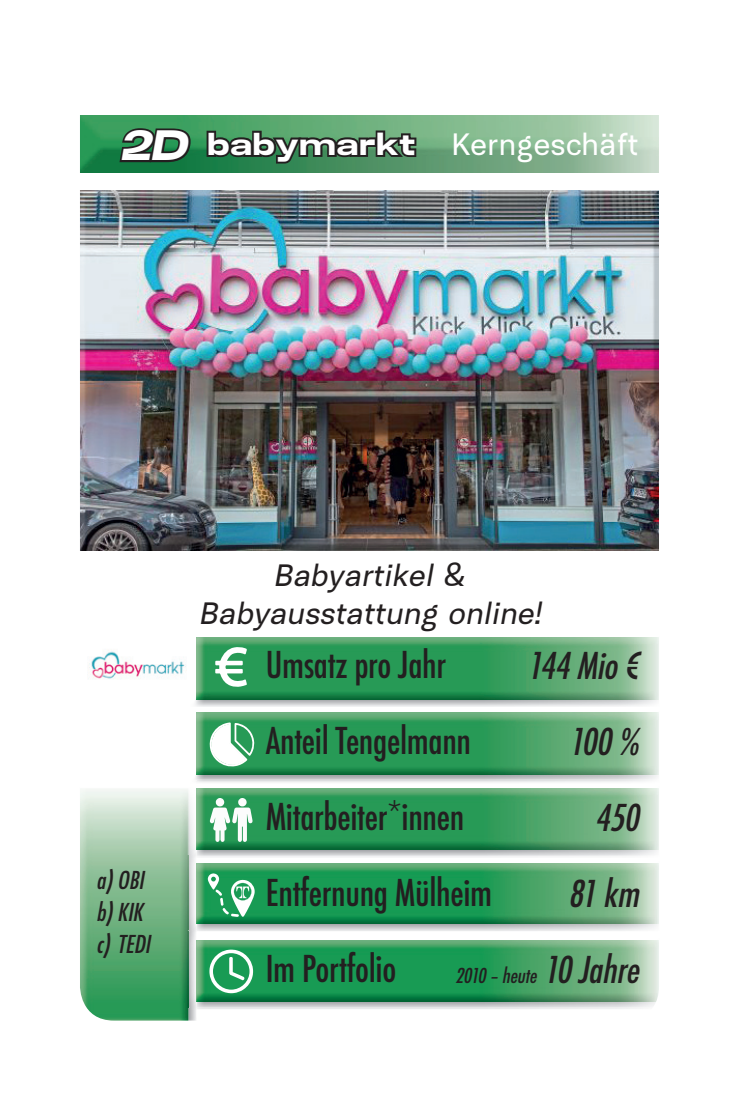
<style>
.page{position:relative;width:738px;height:1100px;background:#fff}
.page>*{position:absolute;margin:0;border:0;box-sizing:border-box;transform-origin:0 0}
.t1{font:500 condensed 36px/76px "Futura";letter-spacing:-.01em;color:#231f20}
.t2{font:italic 500 condensed 36px/76px "Futura";color:#231f20;text-align:right}
.t3{font:italic 32px/38.4px "Mueller";color:#231f20;text-align:center}
.t4{font:32px "Mueller";color:#fff}
.t5{font:italic 500 condensed 24px/32px "Futura";color:#231f20}
.t6{font:italic 500 condensed 20px "Futura";color:#231f20}
.s1{font-weight:900;font-style:italic;font-stretch:expanded;font-size:44px}
.s2{font-weight:900;font-stretch:expanded}
.s3{font-size:36px}
</style>
<div class="page">
<img style="left:80px;top:115px;width:579px;height:906px">
<p class="t4" style="left:120px;top:126px;width:519px"><span class="s1">2D</span> <span class="s2">babymarkt</span> Kerngeschäft</p>
<p class="t5" style="left:96px;top:864px;width:61px">a) OBI b) KIK c) TEDI</p>
<p class="t3" style="left:198px;top:556px;width:349px">Babyartikel &amp;<br>Babyausstattung online!</p>
<p class="t1" style="left:265px;top:627px;width:228px">Umsatz pro Jahr<br>Anteil Tengelmann<br>Mitarbeiter*innen<br>Entfernung Mülheim<br>Im Portfolio</p>
<p class="t2" style="left:527px;top:628px;width:121px">144Mio€<br>100%<br>450<br>81km</p>
<p class="t6" style="left:454px;top:963px;width:193px">2010–heute <span class="s3">10Jahre</span></p>
</div>
